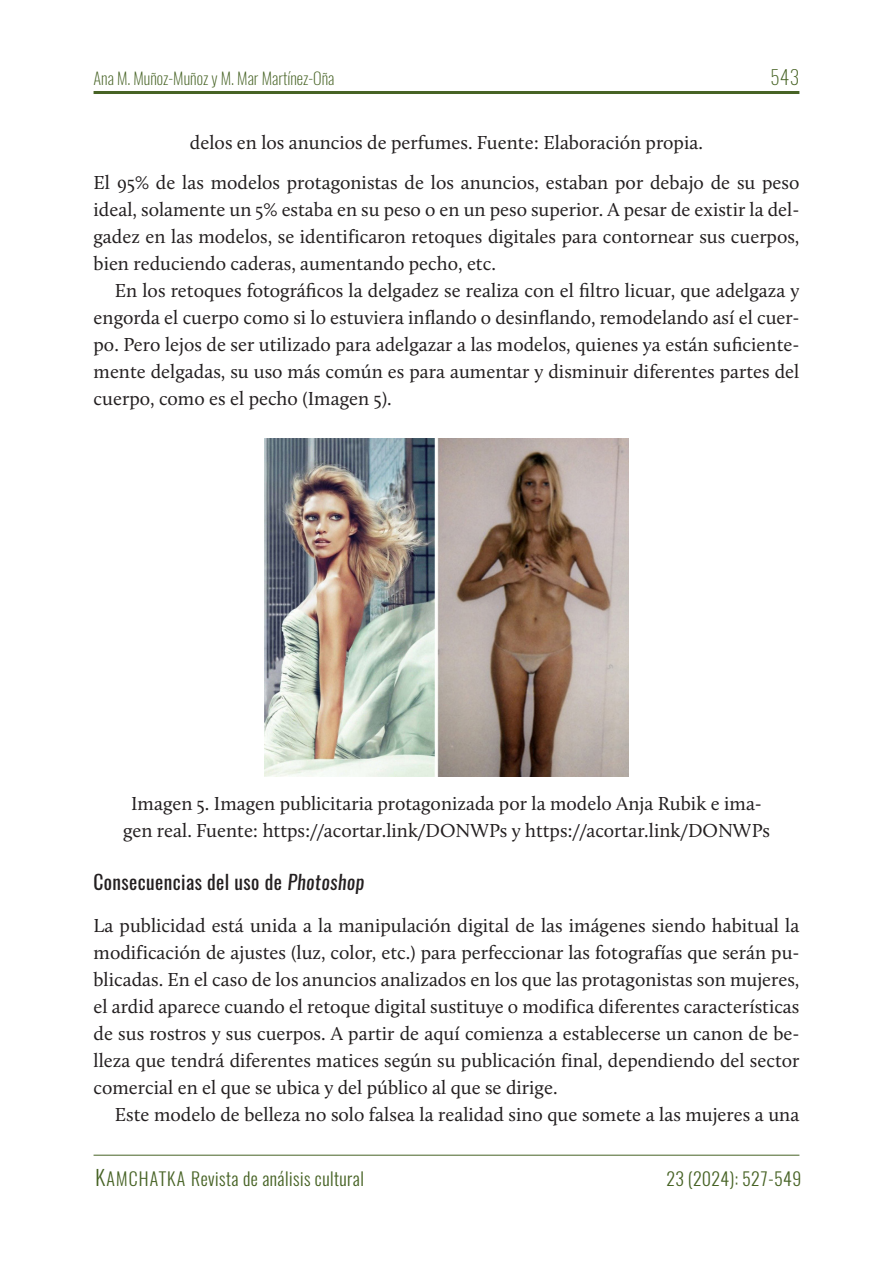
<style>
.page{position:relative;width:893px;height:1263px;background:#fff}
.page>*{position:absolute;margin:0;border:0;box-sizing:border-box;transform-origin:0 0}
.Cuerpo__tras_epígrafe_o_cita{font:19.5px/27px "Calluna";color:#231f20;text-align:justify}
.Cuerpo_texto{font:19.5px/27px "Calluna";color:#231f20;text-align:justify}
.Pie_de_foto{font:19.5px/27px "Calluna";color:#231f20;text-align:center}
.Epígrafe{font:19.5px "Oswald";letter-spacing:.02em;color:#231f20}
.t1{font:200 19.5px "Oswald";color:#476325}
.t2{font:italic 300 18px "Oswald";letter-spacing:.04em;color:#476325}
.t3{font:200 16.5px "Oswald";color:#476325}
.s1{font-size:21px}
</style>
<div class="page">
<hr style="left:94px;top:1155px;width:705px;height:1px;background:#476325">
<hr style="left:94px;top:91px;width:705px;height:3px;background:#476325">
<img style="left:265px;top:439px;width:364px;height:337px">
<p class="t3" style="left:94px;top:67px;width:242px">Ana M. Muñoz-Muñoz y M. Mar Martínez-Oña</p>
<p class="t1" style="left:770px;top:64px;width:31px">543</p>
<p class="Pie_de_foto" style="left:190px;top:128px;width:514px">delos en los anuncios de perfumes. Fuente: Elaboración propia.</p>
<p class="Cuerpo__tras_epígrafe_o_cita" style="left:94px;top:169px;width:707px">El 95% de las modelos protagonistas de los anuncios, estaban por debajo de su peso ideal, solamente un 5% estaba en su peso o en un peso superior. A pesar de existir la del&shy;gadez en las modelos, se identificaron retoques digitales para contornear sus cuerpos, bien reduciendo caderas, aumentando pecho, etc.</p>
<p class="Cuerpo_texto" style="left:94px;top:277px;width:707px;text-indent:21px">En los retoques fotográficos la delgadez se realiza con el filtro licuar, que adelgaza y engorda el cuerpo como si lo estuviera inflando o desinflando, remodelando así el cuer&shy;po. Pero lejos de ser utilizado para adelgazar a las modelos, quienes ya están suficiente&shy;mente delgadas, su uso más común es para aumentar y disminuir diferentes partes del cuerpo, como es el pecho (Imagen 5).</p>
<p class="Pie_de_foto" style="left:123px;top:790px;width:648px">Imagen 5. Imagen publicitaria protagonizada por la modelo Anja Rubik e ima&shy;gen real. Fuente: https://acortar.link/DONWPs y https://acortar.link/DONWPs</p>
<p class="Epígrafe" style="left:94px;top:868px;width:275px">Consecuencias del uso de Photoshop</p>
<p class="Cuerpo__tras_epígrafe_o_cita" style="left:94px;top:911px;width:707px">La publicidad está unida a la manipulación digital de las imágenes siendo habitual la modificación de ajustes (luz, color, etc.) para perfeccionar las fotografías que serán pu&shy;blicadas. En el caso de los anuncios analizados en los que las protagonistas son mujeres, el ardid aparece cuando el retoque digital sustituye o modifica diferentes características de sus rostros y sus cuerpos. A partir de aquí comienza a establecerse un canon de be&shy;lleza que tendrá diferentes matices según su publicación final, dependiendo del sector comercial en el que se ubica y del público al que se dirige.</p>
<p class="Cuerpo_texto" style="left:115px;top:1100px;width:686px">Este modelo de belleza no solo falsea la realidad sino que somete a las mujeres a una</p>
<p class="t2" style="left:96px;top:1166px;width:273px"><span class="s1">K</span>AMCHATKA Revista de análisis cultural</p>
<p class="t2" style="left:667px;top:1166px;width:139px">23 (2024): 527-549</p>
</div>
